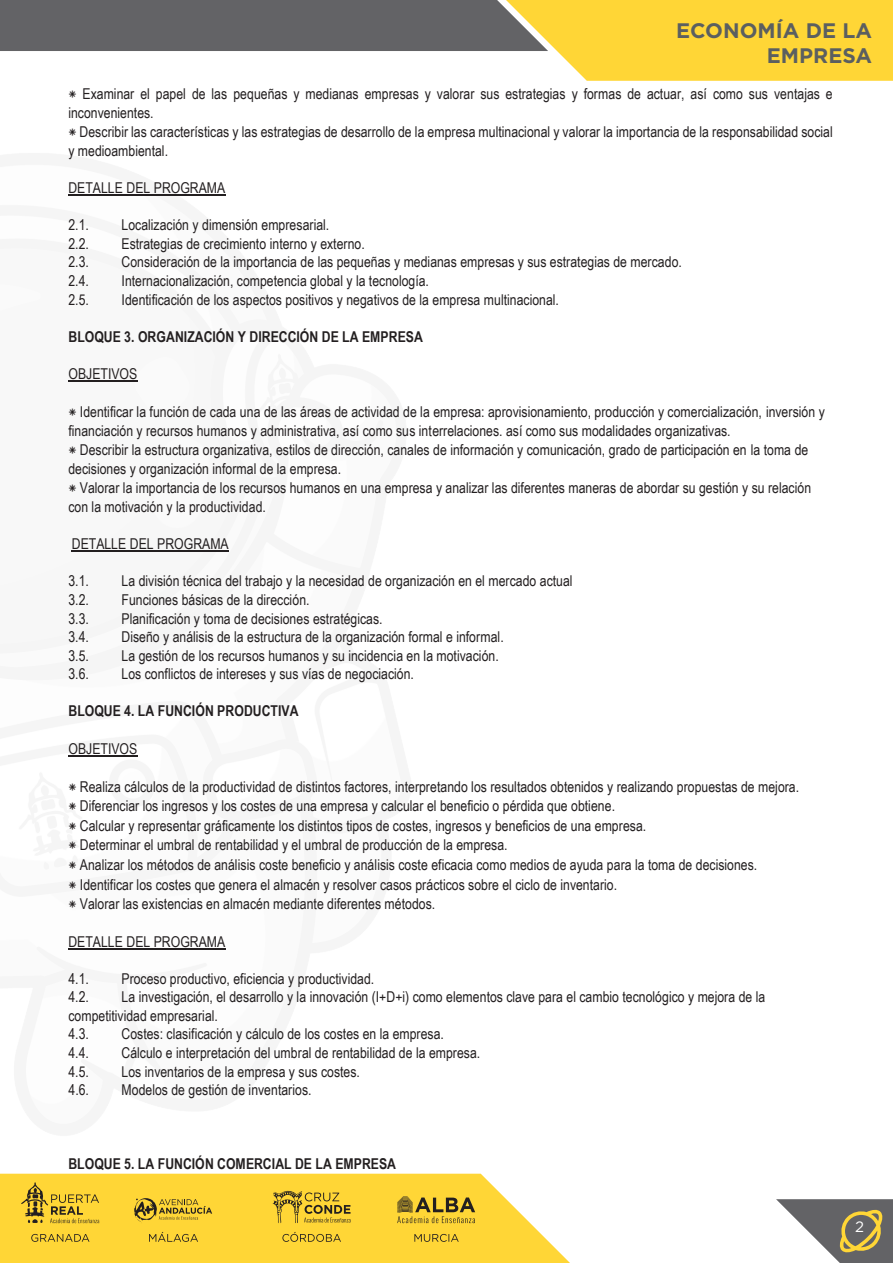
<style>
.page{position:relative;width:893px;height:1263px;background:#fff}
.page>*{position:absolute;margin:0;border:0;box-sizing:border-box;transform-origin:0 0}
.t1{font:700 21px/25.2px "Gotham";color:#5b5f60;text-align:right}
.t2{font:15px/19.6px "Arial Narrow";color:#231f20}
.t3{font:700 15px "Arial Narrow";color:#231f20}
.t4{font:15px "Gotham";color:#fff}
.s1{font-family:"Tahoma"}
</style>
<div class="page">
<svg style="left:0;top:1174px;width:570px;height:89px;fill:#ffd636"></svg>
<svg style="left:0;top:0;width:893px;height:81px"></svg>
<svg style="left:31px;top:1234px;width:58px;height:8px"></svg>
<svg style="left:282px;top:1232px;width:59px;height:10px"></svg>
<svg style="left:149px;top:1232px;width:49px;height:10px"></svg>
<svg style="left:414px;top:1234px;width:45px;height:8px"></svg>
<svg style="left:21px;top:1182px;width:78px;height:41px"></svg>
<svg style="left:397px;top:1196px;width:78px;height:27px"></svg>
<svg style="left:134px;top:1198px;width:78px;height:26px"></svg>
<svg style="left:273px;top:1191px;width:77px;height:32px"></svg>
<svg style="left:776px;top:1199px;width:117px;height:64px"></svg>
<hr style="left:68px;top:195px;width:158px;height:1px;background:#231f20">
<hr style="left:68px;top:380px;width:70px;height:2px;background:#231f20">
<hr style="left:72px;top:551px;width:157px;height:1px;background:#231f20">
<hr style="left:68px;top:755px;width:70px;height:1px;background:#231f20">
<hr style="left:68px;top:948px;width:158px;height:1px;background:#231f20">
<h1 class="t1" style="left:676px;top:18px;width:197px">ECONOMÍA DE LA<br>EMPRESA</h1>
<p class="t2" style="left:68px;top:84px;width:766px;line-height:18.9px"><span class="s1">⁕</span> Examinar el papel de las pequeñas y medianas empresas y valorar sus estrategias y formas de actuar, así como sus ventajas e inconvenientes.<br><span class="s1">⁕</span> Describir las características y las estrategias de desarrollo de la empresa multinacional y valorar la importancia de la responsabilidad social y medioambiental.</p>
<p class="t2" style="left:68px;top:177px;width:158px">DETALLE DEL PROGRAMA</p>
<p class="t2" style="left:68px;top:215px;width:22px">2.1.</p>
<p class="t2" style="left:122px;top:215px;width:209px">Localización y dimensión empresarial.</p>
<p class="t2" style="left:68px;top:233px;width:22px">2.2.</p>
<p class="t2" style="left:122px;top:233px;width:245px">Estrategias de crecimiento interno y externo.</p>
<p class="t2" style="left:68px;top:252px;width:22px">2.3.</p>
<p class="t2" style="left:122px;top:252px;width:562px">Consideración de la importancia de las pequeñas y medianas empresas y sus estrategias de mercado.</p>
<p class="t2" style="left:68px;top:270px;width:22px">2.4.</p>
<p class="t2" style="left:122px;top:270px;width:309px">Internacionalización, competencia global y la tecnología.</p>
<p class="t2" style="left:68px;top:289px;width:22px">2.5.</p>
<p class="t2" style="left:122px;top:289px;width:439px">Identificación de los aspectos positivos y negativos de la empresa multinacional.</p>
<p class="t3" style="left:68px;top:325px;width:356px">BLOQUE 3. ORGANIZACIÓN Y DIRECCIÓN DE LA EMPRESA</p>
<p class="t2" style="left:68px;top:363px;width:70px">OBJETIVOS</p>
<p class="t2" style="left:68px;top:402px;width:758px;line-height:19px"><span class="s1">⁕</span> Identificar la función de cada una de las áreas de actividad de la empresa: aprovisionamiento, producción y comercialización, inversión y financiación y recursos humanos y administrativa, así como sus interrelaciones. así como sus modalidades organizativas.<br><span class="s1">⁕</span> Describir la estructura organizativa, estilos de dirección, canales de información y comunicación, grado de participación en la toma de decisiones y organización informal de la empresa.<br><span class="s1">⁕</span> Valorar la importancia de los recursos humanos en una empresa y analizar las diferentes maneras de abordar su gestión y su relación con la motivación y la productividad.</p>
<p class="t2" style="left:72px;top:533px;width:158px">DETALLE DEL PROGRAMA</p>
<p class="t2" style="left:68px;top:571px;width:22px">3.1.</p>
<p class="t2" style="left:122px;top:571px;width:452px">La división técnica del trabajo y la necesidad de organización en el mercado actual</p>
<p class="t2" style="left:68px;top:589px;width:22px">3.2.</p>
<p class="t2" style="left:122px;top:589px;width:189px">Funciones básicas de la dirección.</p>
<p class="t2" style="left:68px;top:608px;width:22px">3.3.</p>
<p class="t2" style="left:122px;top:608px;width:263px">Planificación y toma de decisiones estratégicas.</p>
<p class="t2" style="left:68px;top:626px;width:22px">3.4.</p>
<p class="t2" style="left:122px;top:626px;width:384px">Diseño y análisis de la estructura de la organización formal e informal.</p>
<p class="t2" style="left:68px;top:645px;width:22px">3.5.</p>
<p class="t2" style="left:122px;top:645px;width:379px">La gestión de los recursos humanos y su incidencia en la motivación.</p>
<p class="t2" style="left:68px;top:664px;width:22px">3.6.</p>
<p class="t2" style="left:122px;top:664px;width:294px">Los conflictos de intereses y sus vías de negociación.</p>
<p class="t3" style="left:68px;top:700px;width:232px">BLOQUE 4. LA FUNCIÓN PRODUCTIVA</p>
<p class="t2" style="left:68px;top:738px;width:70px">OBJETIVOS</p>
<p class="t2" style="left:68px;top:776px;width:732px"><span class="s1">⁕</span> Realiza cálculos de la productividad de distintos factores, interpretando los resultados obtenidos y realizando propuestas de mejora. <span class="s1">⁕</span> Diferenciar los ingresos y los costes de una empresa y calcular el beneficio o pérdida que obtiene.<br><span class="s1">⁕</span> Calcular y representar gráficamente los distintos tipos de costes, ingresos y beneficios de una empresa.<br><span class="s1">⁕</span> Determinar el umbral de rentabilidad y el umbral de producción de la empresa.<br><span class="s1">⁕</span> Analizar los métodos de análisis coste beneficio y análisis coste eficacia como medios de ayuda para la toma de decisiones.<br><span class="s1">⁕</span> Identificar los costes que genera el almacén y resolver casos prácticos sobre el ciclo de inventario.<br><span class="s1">⁕</span> Valorar las existencias en almacén mediante diferentes métodos.</p>
<p class="t2" style="left:68px;top:931px;width:158px">DETALLE DEL PROGRAMA</p>
<p class="t2" style="left:68px;top:968px;width:22px">4.1.</p>
<p class="t2" style="left:122px;top:968px;width:254px">Proceso productivo, eficiencia y productividad.</p>
<p class="t2" style="left:68px;top:987px;width:22px">4.2.</p>
<p class="t2" style="left:68px;top:987px;width:698px;line-height:18.6px;text-indent:53px">La investigación, el desarrollo y la innovación (I+D+i) como elementos clave para el cambio tecnológico y mejora de la competitividad empresarial.<br>4.3.</p>
<p class="t2" style="left:122px;top:1024px;width:324px">Costes: clasificación y cálculo de los costes en la empresa.</p>
<p class="t2" style="left:68px;top:1042px;width:22px">4.4.</p>
<p class="t2" style="left:122px;top:1042px;width:360px">Cálculo e interpretación del umbral de rentabilidad de la empresa.</p>
<p class="t2" style="left:68px;top:1061px;width:22px">4.5.</p>
<p class="t2" style="left:122px;top:1061px;width:240px">Los inventarios de la empresa y sus costes.</p>
<p class="t2" style="left:68px;top:1079px;width:22px">4.6.</p>
<p class="t2" style="left:122px;top:1079px;width:191px">Modelos de gestión de inventarios.</p>
<p class="t3" style="left:68px;top:1153px;width:329px">BLOQUE 5. LA FUNCIÓN COMERCIAL DE LA EMPRESA</p>
<p class="t4" style="left:855px;top:1217px;width:10px">2</p>
</div>
